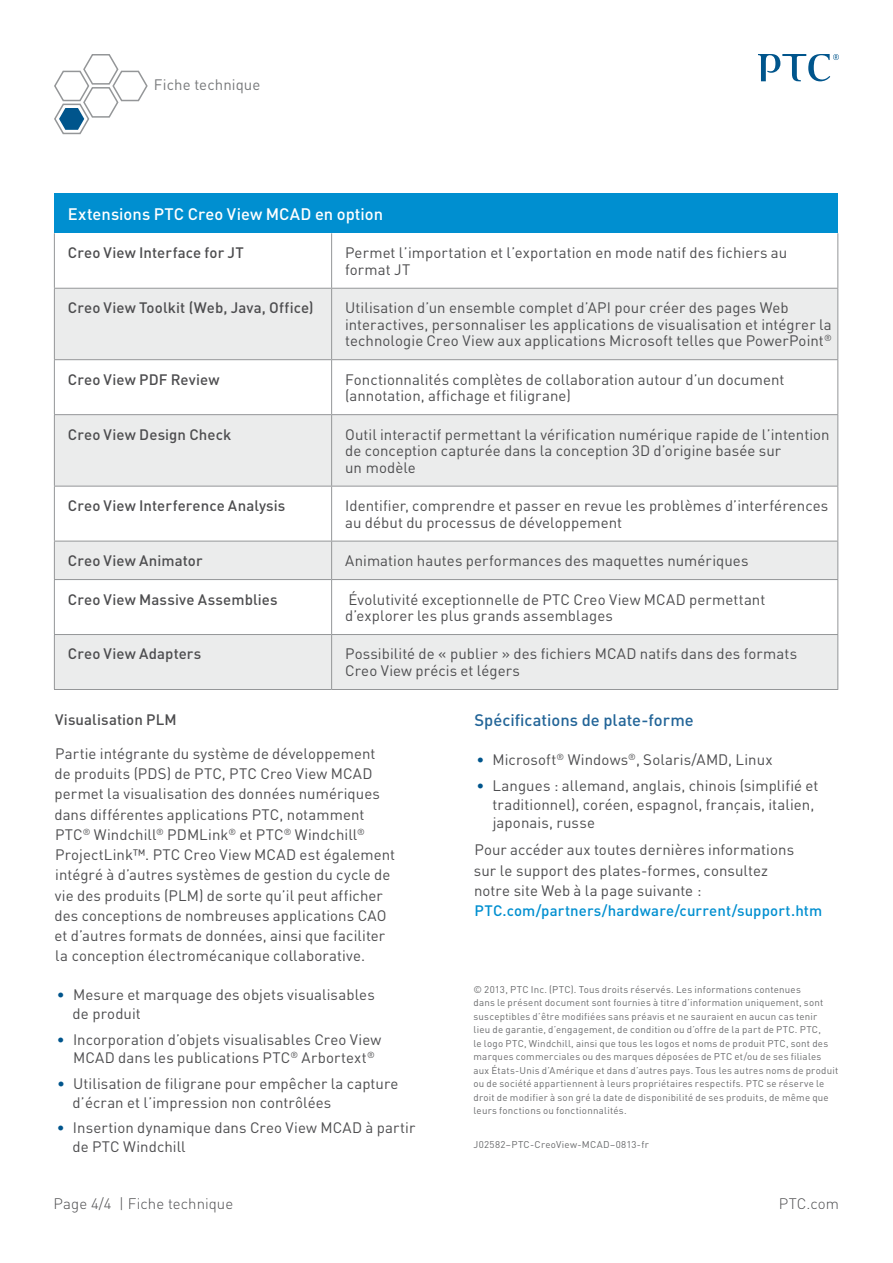
<style>
.page{position:relative;width:893px;height:1263px;background:#fff}
.page>*{position:absolute;margin:0;border:0;box-sizing:border-box;transform-origin:0 0}
.t1{font:500 16.5px "DIN Pro";letter-spacing:.005em;color:#fff}
.t2{font:500 16.5px "DIN Pro";color:#236598}
.t3{font:15px/20.2px "DIN Pro";letter-spacing:.005em;color:#4d4d4f}
.t4{font:500 15px "DIN Pro";letter-spacing:.01em;color:#4d4d4f}
.t5{font:500 15px "DIN Pro";letter-spacing:.005em;color:#008fd0}
.t6{font:300 15px "DIN Pro";letter-spacing:.005em;color:#4d4d4f}
.t7{font:15px "DIN Pro";letter-spacing:.005em;color:#77797b}
.t8{font:9.75px/13.5px "DIN Pro";letter-spacing:.025em;color:#696a6c}
.s1{color:#00558c}
</style>
<div class="page">
<svg style="left:758px;top:54px;width:81px;height:28px"></svg>
<svg style="left:54px;top:54px;width:94px;height:81px"></svg>
<div style="left:54px;top:194px;width:784px;height:39px;background:#008fd0"></div>
<svg style="left:55px;top:289px;width:782px;height:400px;fill:#ebecec"></svg>
<hr style="left:331px;top:233px;width:1px;height:55px;background:#949698">
<hr style="left:54px;top:288px;width:278px;height:1px;background:#949698">
<hr style="left:332px;top:288px;width:506px;height:1px;background:#949698">
<hr style="left:331px;top:289px;width:1px;height:70px;background:#949698">
<hr style="left:54px;top:359px;width:278px;height:1px;background:#949698">
<hr style="left:332px;top:359px;width:506px;height:1px;background:#949698">
<hr style="left:331px;top:360px;width:1px;height:54px;background:#949698">
<hr style="left:54px;top:414px;width:278px;height:1px;background:#949698">
<hr style="left:332px;top:414px;width:506px;height:1px;background:#949698">
<hr style="left:331px;top:415px;width:1px;height:71px;background:#949698">
<hr style="left:54px;top:486px;width:278px;height:1px;background:#949698">
<hr style="left:332px;top:486px;width:506px;height:1px;background:#949698">
<hr style="left:331px;top:486px;width:1px;height:55px;background:#949698">
<hr style="left:54px;top:541px;width:278px;height:1px;background:#949698">
<hr style="left:332px;top:541px;width:506px;height:1px;background:#949698">
<hr style="left:331px;top:541px;width:1px;height:38px;background:#949698">
<hr style="left:54px;top:579px;width:278px;height:1px;background:#949698">
<hr style="left:332px;top:579px;width:506px;height:1px;background:#949698">
<hr style="left:331px;top:580px;width:1px;height:54px;background:#949698">
<hr style="left:54px;top:634px;width:278px;height:1px;background:#949698">
<hr style="left:332px;top:634px;width:506px;height:1px;background:#949698">
<hr style="left:331px;top:635px;width:1px;height:54px;background:#949698">
<hr style="left:54px;top:233px;width:1px;height:55px;background:#949698">
<hr style="left:837px;top:233px;width:1px;height:55px;background:#949698">
<hr style="left:54px;top:289px;width:1px;height:70px;background:#949698">
<hr style="left:837px;top:289px;width:1px;height:70px;background:#949698">
<hr style="left:54px;top:360px;width:1px;height:54px;background:#949698">
<hr style="left:837px;top:360px;width:1px;height:54px;background:#949698">
<hr style="left:54px;top:415px;width:1px;height:71px;background:#949698">
<hr style="left:837px;top:415px;width:1px;height:71px;background:#949698">
<hr style="left:54px;top:486px;width:1px;height:55px;background:#949698">
<hr style="left:837px;top:486px;width:1px;height:55px;background:#949698">
<hr style="left:54px;top:541px;width:1px;height:38px;background:#949698">
<hr style="left:837px;top:541px;width:1px;height:38px;background:#949698">
<hr style="left:54px;top:580px;width:1px;height:54px;background:#949698">
<hr style="left:837px;top:580px;width:1px;height:54px;background:#949698">
<hr style="left:54px;top:635px;width:1px;height:54px;background:#949698">
<hr style="left:837px;top:635px;width:1px;height:54px;background:#949698">
<hr style="left:54px;top:689px;width:278px;height:1px;background:#949698">
<hr style="left:332px;top:689px;width:506px;height:1px;background:#949698">
<p class="t7" style="left:154px;top:73px;width:108px">Fiche technique</p>
<p class="t1" style="left:68px;top:200px;width:317px">Extensions PTC Creo View MCAD en option</p>
<p class="t4" style="left:68px;top:241px;width:177px">Creo View Interface for JT</p>
<p class="t3" style="left:345px;top:243px;width:444px;line-height:16.5px">Permet l’importation et l’exportation en mode natif des fichiers au format JT</p>
<p class="t4" style="left:68px;top:296px;width:247px">Creo View Toolkit (Web, Java, Office)</p>
<p class="t3" style="left:345px;top:298px;width:488px;line-height:16.5px">Utilisation d’un ensemble complet d’API pour créer des pages Web interactives, personnaliser les applications de visualisation et intégrer la technologie Creo View aux applications Microsoft telles que PowerPoint<sup>®</sup></p>
<p class="t4" style="left:68px;top:367px;width:153px">Creo View PDF Review</p>
<p class="t3" style="left:345px;top:369px;width:441px;line-height:16.5px">Fonctionnalités complètes de collaboration autour d’un document (annotation, affichage et filigrane)</p>
<p class="t4" style="left:68px;top:422px;width:165px">Creo View Design Check</p>
<p class="t3" style="left:345px;top:424px;width:486px;line-height:16.5px">Outil interactif permettant la vérification numérique rapide de l’intention de conception capturée dans la conception 3D d’origine basée sur<br>un modèle</p>
<p class="t4" style="left:68px;top:493px;width:219px">Creo View Interference Analysis</p>
<p class="t3" style="left:345px;top:496px;width:485px;line-height:16.5px">Identifier, comprendre et passer en revue les problèmes d’interférences au début du processus de développement</p>
<p class="t4" style="left:68px;top:548px;width:136px">Creo View Animator</p>
<p class="t3" style="left:345px;top:549px;width:405px">Animation hautes performances des maquettes numériques</p>
<p class="t4" style="left:68px;top:587px;width:211px">Creo View Massive Assemblies</p>
<p class="t3" style="left:345px;top:589px;width:422px;line-height:16.5px">Évolutivité exceptionnelle de PTC Creo View MCAD permettant d’explorer les plus grands assemblages</p>
<p class="t4" style="left:68px;top:642px;width:135px">Creo View Adapters</p>
<p class="t3" style="left:345px;top:644px;width:454px;line-height:16.5px">Possibilité de « publier » des fichiers MCAD natifs dans des formats<br>Creo View précis et légers</p>
<p class="t4" style="left:55px;top:708px;width:123px">Visualisation PLM</p>
<p class="t3" style="left:54px;top:742px;width:342px">Partie intégrante du système de développement<br>de produits (PDS) de PTC, PTC Creo View MCAD permet la visualisation des données numériques dans différentes applications PTC, notamment PTC<sup>®</sup> Windchill<sup>®</sup> PDMLink<sup>®</sup> et PTC<sup>®</sup> Windchill<sup>® </sup>ProjectLink™. PTC Creo View MCAD est également intégré à d’autres systèmes de gestion du cycle de vie des produits (PLM) de sorte qu’il peut afficher des conceptions de nombreuses applications CAO et d’autres formats de données, ainsi que faciliter la conception électromécanique collaborative.</p>
<p class="t3" style="left:72px;top:984px;width:304px;line-height:18.8px;text-indent:-16px"><span class="s1">•</span> Mesure et marquage des objets visualisables de produit</p>
<p class="t3" style="left:73px;top:1028px;width:310px;line-height:18.8px;text-indent:-16px"><span class="s1">•</span> Incorporation d’objets visualisables Creo View<br>MCAD dans les publications PTC<sup>®</sup> Arbortext<sup>®</sup></p>
<p class="t3" style="left:72px;top:1073px;width:328px;line-height:18.8px;text-indent:-15px"><span class="s1">•</span> Utilisation de filigrane pour empêcher la capture d’écran et l’impression non contrôlées</p>
<p class="t3" style="left:72px;top:1117px;width:344px;line-height:18.8px;text-indent:-16px"><span class="s1">•</span> Insertion dynamique dans Creo View MCAD à partir de PTC Windchill</p>
<p class="t2" style="left:474px;top:707px;width:221px">Spécifications de plate-forme</p>
<p class="t3" style="left:476px;top:748px;width:298px"><span class="s1">•</span> Microsoft<sup>®</sup> Windows<sup>®</sup>, Solaris/AMD, Linux</p>
<p class="t3" style="left:493px;top:774px;width:327px;line-height:18.8px;text-indent:-16px"><span class="s1">•</span> Langues : allemand, anglais, chinois (simplifié et traditionnel), coréen, espagnol, français, italien, japonais, russe</p>
<p class="t3" style="left:474px;top:838px;width:322px">Pour accéder aux toutes dernières informations sur le support des plates-formes, consultez notre site Web à la page suivante :</p>
<p class="t5" style="left:475px;top:898px;width:349px">PTC.com/partners/hardware/current/support.htm</p>
<p class="t8" style="left:473px;top:981px;width:366px">© 2013, PTC Inc. (PTC). Tous droits réservés. Les informations contenues<br>dans le présent document sont fournies à titre d’information uniquement, sont susceptibles d’être modifiées sans préavis et ne sauraient en aucun cas tenir<br>lieu de garantie, d’engagement, de condition ou d’offre de la part de PTC. PTC,<br>le logo PTC, Windchill, ainsi que tous les logos et noms de produit PTC, sont des marques commerciales ou des marques déposées de PTC et/ou de ses filiales aux États-Unis d’Amérique et dans d’autres pays. Tous les autres noms de produit ou de société appartiennent à leurs propriétaires respectifs. PTC se réserve le droit de modifier à son gré la date de disponibilité de ses produits, de même que leurs fonctions ou fonctionnalités.</p>
<p class="t8" style="left:473px;top:1137px;width:177px">J02582–PTC-CreoView-MCAD–0813-fr</p>
<p class="t6" style="left:53px;top:1192px;width:181px">Page 4/4 | Fiche technique</p>
<p class="t6" style="left:779px;top:1192px;width:62px">PTC.com</p>
</div>
